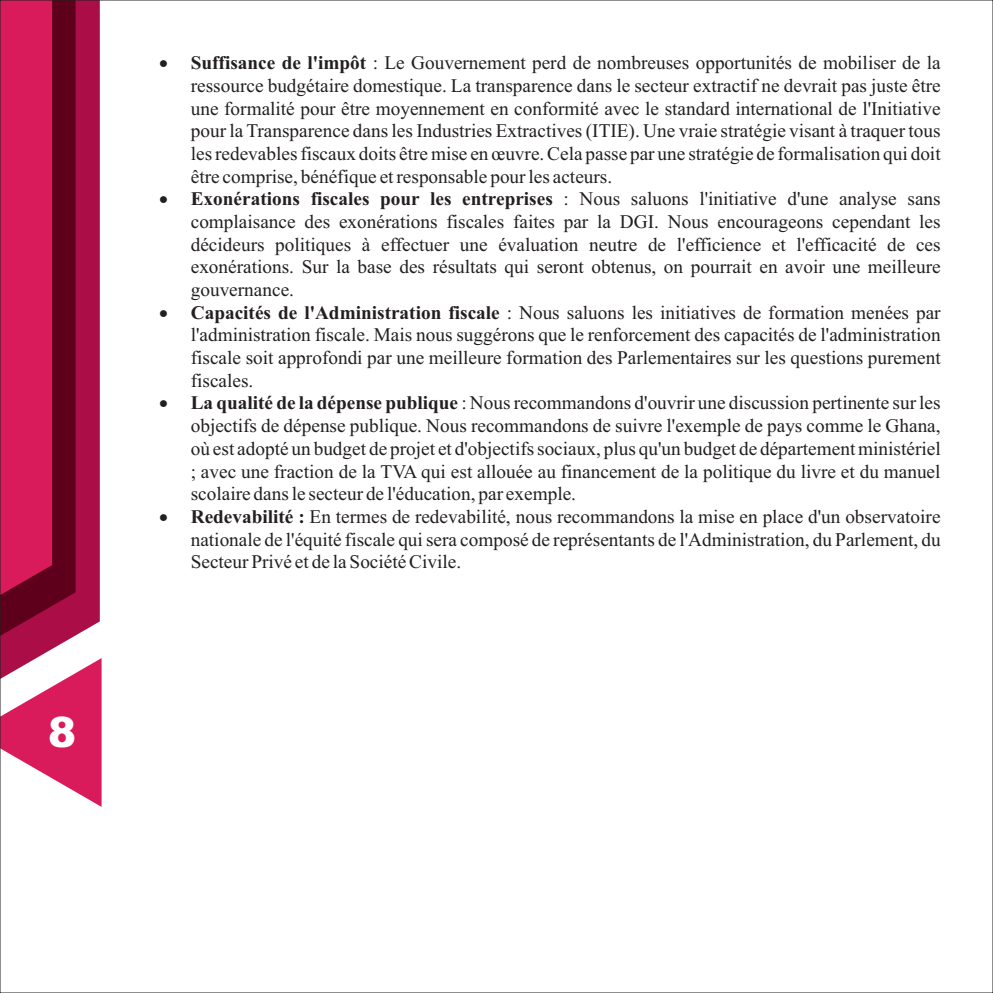
<style>
.page{position:relative;width:993px;height:993px;background:#fff}
.page>*{position:absolute;margin:0;border:0;box-sizing:border-box;transform-origin:0 0}
.t1{font:900 42px "Arial";color:#fff}
.t2{font:19.25px/22.6px "Times New Roman";color:#231f20}
.t3{font:19.25px "Symbol";color:#231f20}
.s1{font-weight:700}
</style>
<div class="page">
<svg style="left:2px;top:2px;width:100px;height:804px;background:#bd2659"></svg>
<h1 class="t1" style="left:48px;top:716px;width:30px">8</h1>
<p class="t2" style="left:191px;top:53px;width:751px;text-align:justify;text-indent:-31px">•<span class="s1">Suffisance de l'impôt</span> : Le Gouvernement perd de nombreuses opportunités de mobiliser de la ressource budgétaire domestique. La transparence dans le secteur extractif ne devrait pas juste être une formalité pour être moyennement en conformité avec le standard international de l'Initiative pour la Transparence dans les Industries Extractives (ITIE). Une vraie stratégie visant à traquer tous les redevables fiscaux doits être mise en œuvre. Cela passe par une stratégie de formalisation qui doit</p>
<p class="t3" style="left:159px;top:192px;width:55px">•</p>
<p class="t2" style="left:191px;top:167px;width:751px">être comprise, bénéfique et responsable pour les acteurs.<br><span class="s1">Exonérations fiscales pour les entreprises</span> : Nous saluons l'initiative d'une analyse sans complaisance des exonérations fiscales faites par la DGI. Nous encourageons cependant les décideurs politiques à effectuer une évaluation neutre de l'efficience et l'efficacité de ces exonérations. Sur la base des résultats qui seront obtenus, on pourrait en avoir une meilleure</p>
<p class="t3" style="left:159px;top:305px;width:55px">•</p>
<p class="t3" style="left:159px;top:396px;width:55px">•</p>
<p class="t3" style="left:159px;top:509px;width:55px">•</p>
<p class="t2" style="left:191px;top:280px;width:751px">gouvernance.<br><span class="s1">Capacités de l'Administration fiscale</span> : Nous saluons les initiatives de formation menées par l'administration fiscale. Mais nous suggérons que le renforcement des capacités de l'administration fiscale soit approfondi par une meilleure formation des Parlementaires sur les questions purement</p>
<p class="t2" style="left:191px;top:371px;width:751px">fiscales.<br><span class="s1">La qualité de la dépense publique</span> : Nous recommandons d'ouvrir une discussion pertinente sur les objectifs de dépense publique. Nous recommandons de suivre l'exemple de pays comme le Ghana, où est adopté un budget de projet et d'objectifs sociaux, plus qu'un budget de département ministériel ; avec une fraction de la TVA qui est allouée au financement de la politique du livre et du manuel</p>
<p class="t2" style="left:191px;top:484px;width:751px">scolaire dans le secteur de l'éducation, par exemple.<br><span class="s1">Redevabilité :</span> En termes de redevabilité, nous recommandons la mise en place d'un observatoire nationale de l'équité fiscale qui sera composé de représentants de l'Administration, du Parlement, du Secteur Privé et de la Société Civile.</p>
</div>
